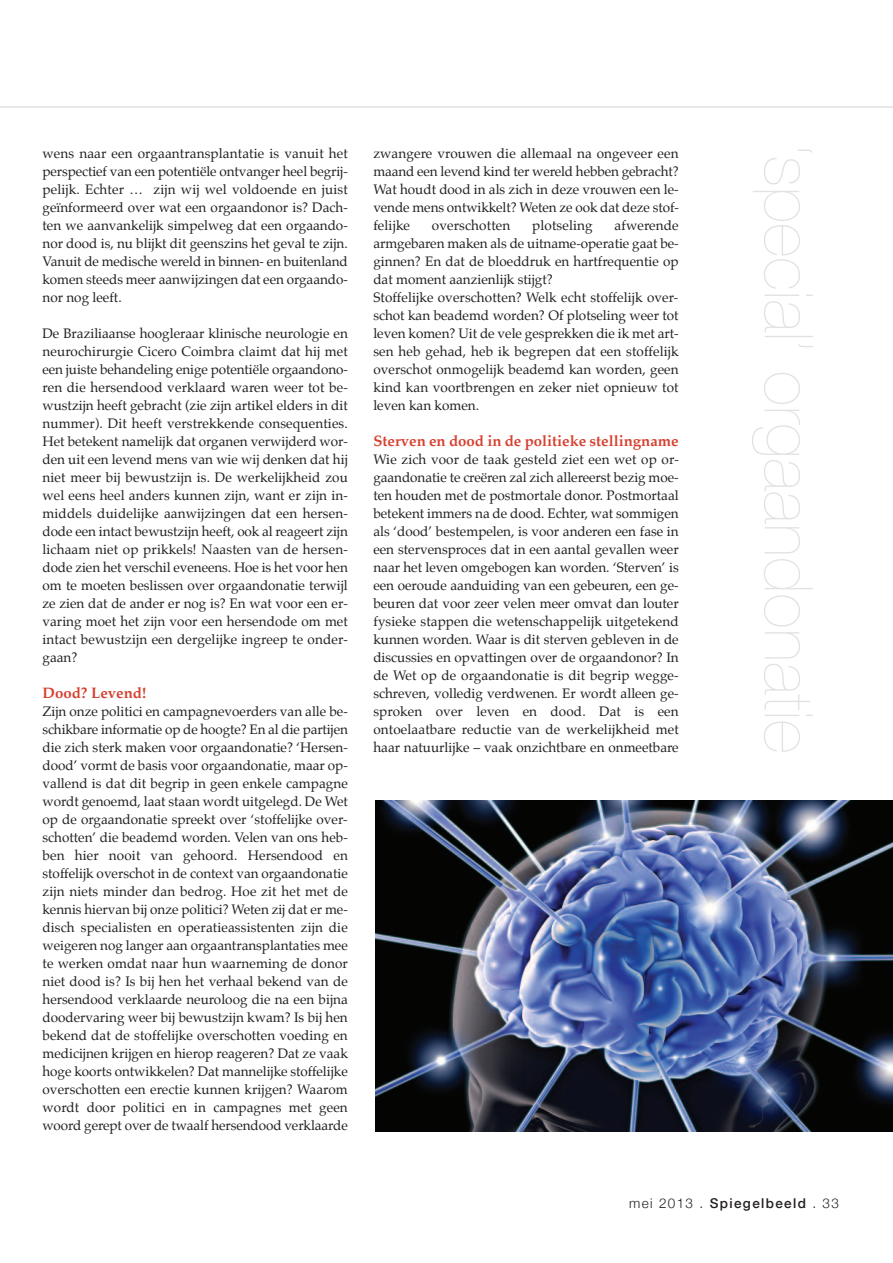
<style>
.page{position:relative;width:893px;height:1263px;background:#fff}
.page>*{position:absolute;margin:0;border:0;box-sizing:border-box;transform-origin:0 0}
.t1{font:700 15px "Palatino";color:#d64131}
.t2{font:13.5px/18px "Palatino";color:#231f20;text-align:justify}
.t3{font:500 13.5px "Helvetica Neue";letter-spacing:.1em;color:#231f20}
.s1{font-weight:300}
</style>
<div class="page">
<hr style="left:0;top:106px;width:893px;height:2px;background:#e7e8e9">
<img style="left:375px;top:800px;width:518px;height:332px">
<svg style="left:753px;top:149px;width:60px;height:140px"></svg>
<p class="t2" style="left:43px;top:145px;width:307px">wens naar een orgaantransplantatie is vanuit het perspectief van een potentiële ontvanger heel begrij&shy;pelijk. Echter … zijn wij wel voldoende en juist geïnformeerd over wat een orgaandonor is? Dach&shy;ten we aanvankelijk simpelweg dat een orgaando&shy;nor dood is, nu blijkt dit geenszins het geval te zijn.<br>Vanuit de medische wereld in binnen- en buitenland komen steeds meer aanwijzingen dat een orgaando&shy;nor nog leeft.</p>
<p class="t2" style="left:43px;top:325px;width:307px">De Braziliaanse hoogleraar klinische neurologie en neurochirurgie Cicero Coimbra claimt dat hij met een juiste behandeling enige potentiële orgaandono&shy;ren die hersendood verklaard waren weer tot be&shy;wustzijn heeft gebracht (zie zijn artikel elders in dit nummer). Dit heeft verstrekkende consequenties.<br>Het betekent namelijk dat organen verwijderd wor&shy;den uit een levend mens van wie wij denken dat hij niet meer bij bewustzijn is. De werkelijkheid zou wel eens heel anders kunnen zijn, want er zijn in&shy;middels duidelijke aanwijzingen dat een hersen&shy;dode een intact bewustzijn heeft, ook al reageert zijn lichaam niet op prikkels! Naasten van de hersen&shy;dode zien het verschil eveneens. Hoe is het voor hen om te moeten beslissen over orgaandonatie terwijl ze zien dat de ander er nog is? En wat voor een er&shy;varing moet het zijn voor een hersendode om met intact bewustzijn een dergelijke ingreep te onder&shy;gaan?</p>
<p class="t1" style="left:43px;top:685px;width:105px">Dood? Levend!</p>
<p class="t2" style="left:42px;top:703px;width:307px">Zijn onze politici en campagnevoerders van alle be&shy;schikbare informatie op de hoogte? En al die partijen die zich sterk maken voor orgaandonatie? ‘Hersen&shy;dood’ vormt de basis voor orgaandonatie, maar op&shy;vallend is dat dit begrip in geen enkele campagne wordt genoemd, laat staan wordt uitgelegd. De Wet op de orgaandonatie spreekt over ‘stoffelijke over&shy;schotten’ die beademd worden. Velen van ons heb&shy;ben hier nooit van gehoord. Hersendood en stoffelijk overschot in de context van orgaandonatie zijn niets minder dan bedrog. Hoe zit het met de kennis hiervan bij onze politici? Weten zij dat er me&shy;disch specialisten en operatieassistenten zijn die weigeren nog langer aan orgaantransplantaties mee te werken omdat naar hun waarneming de donor niet dood is? Is bij hen het verhaal bekend van de hersendood verklaarde neuroloog die na een bijna doodervaring weer bij bewustzijn kwam? Is bij hen bekend dat de stoffelijke overschotten voeding en medicijnen krijgen en hierop reageren? Dat ze vaak hoge koorts ontwikkelen? Dat mannelijke stoffelijke overschotten een erectie kunnen krijgen? Waarom wordt door politici en in campagnes met geen woord gerept over de twaalf hersendood verklaarde</p>
<p class="t2" style="left:373px;top:145px;width:307px">zwangere vrouwen die allemaal na ongeveer een maand een levend kind ter wereld hebben gebracht?<br>Wat houdt dood in als zich in deze vrouwen een le&shy;vende mens ontwikkelt? Weten ze ook dat deze stof&shy;felijke</p>
<p class="t2" style="left:432px;top:217px;width:80px">overschotten</p>
<p class="t2" style="left:532px;top:217px;width:62px">plotseling</p>
<p class="t2" style="left:373px;top:217px;width:307px;text-align:left;text-indent:241px">afwerende armgebaren maken als de uitname-operatie gaat be&shy;ginnen? En dat de bloeddruk en hartfrequentie op dat moment aanzienlijk stijgt?<br>Stoffelijke overschotten? Welk echt stoffelijk over&shy;schot kan beademd worden? Of plotseling weer tot leven komen? Uit de vele gesprekken die ik met art&shy;sen heb gehad, heb ik begrepen dat een stoffelijk overschot onmogelijk beademd kan worden, geen kind kan voortbrengen en zeker niet opnieuw tot leven kan komen.</p>
<p class="t1" style="left:373px;top:433px;width:307px">Sterven en dood in de politieke stellingname</p>
<p class="t2" style="left:373px;top:451px;width:307px">Wie zich voor de taak gesteld ziet een wet op or&shy;gaandonatie te creëren zal zich allereerst bezig moe&shy;ten houden met de postmortale donor. Postmortaal betekent immers na de dood. Echter, wat sommigen als ‘dood’ bestempelen, is voor anderen een fase in een stervensproces dat in een aantal gevallen weer naar het leven omgebogen kan worden. ‘Sterven’ is een oeroude aanduiding van een gebeuren, een ge&shy;beuren dat voor zeer velen meer omvat dan louter fysieke stappen die wetenschappelijk uitgetekend kunnen worden. Waar is dit sterven gebleven in de discussies en opvattingen over de orgaandonor? In de Wet op de orgaandonatie is dit begrip wegge&shy;schreven, volledig verdwenen. Er wordt alleen ge&shy;sproken over leven en dood. Dat is een ontoelaatbare reductie van de werkelijkheid met haar natuurlijke – vaak onzichtbare en onmeetbare</p>
<p class="t3" style="left:629px;top:1195px;width:211px"><span class="s1">mei 2013 .</span> Spiegelbeeld <span class="s1">. 33</span></p>
</div>
